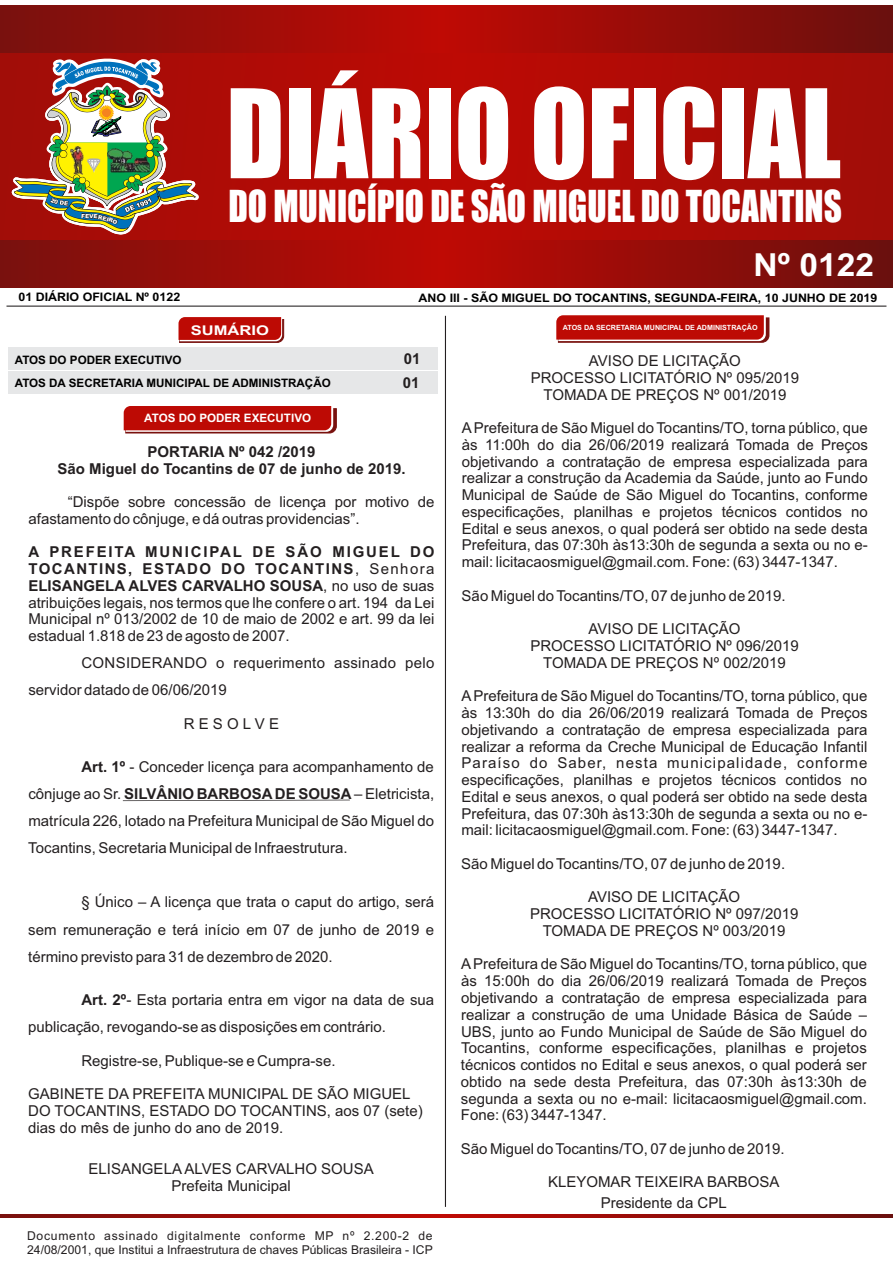
<style>
.page{position:relative;width:893px;height:1263px;background:#fff}
.page>*{position:absolute;margin:0;border:0;box-sizing:border-box;transform-origin:0 0}
.t1{font:113.7px "Impact";color:#fff;scale:.92 1}
.t2{font:40.65px "Impact";color:#fff;scale:.87 1}
.t3{font:700 31.8px "Arial";color:#fff;scale:1.06 1}
.t4{font:15px/16.8px "Arial";color:#231f20;text-align:justify}
.t5{font:15px/27px "Arial";letter-spacing:.02em;color:#231f20}
.t6{font:700 15px/16.8px "Arial";color:#231f20;text-align:center}
.t7{font:700 13.35px "Arial";color:#fff;scale:1.24 1}
.t8{font:12.15px/13.6px "Arial";color:#231f20}
.t9{font:700 11.7px "Arial";color:#000;scale:1.06 1}
.t10{font:700 11.55px "Arial";color:#000}
.t11{font:700 11.55px "Arial";color:#fff}
.t12{font:700 7.2px "Arial";color:#fff}
.s1{font-weight:700}
</style>
<div class="page">
<div style="left:0;top:49px;width:893px;height:195px;background:linear-gradient(to right,#af0c06,#af0c06)"></div>
<svg style="left:302px;top:6px;width:591px;height:47px;background:#9b0c08"></svg>
<svg style="left:0;top:240px;width:893px;height:47px;background:#970d09"></svg>
<svg style="left:0;top:1214px;width:893px;height:3px;background:#970d09"></svg>
<hr style="left:445px;top:316px;width:1px;height:891px;background:#231f20">
<hr style="left:6px;top:306px;width:880px;height:1px;background:#231f20">
<svg style="left:179px;top:317px;width:105px;height:26px;background:#bc1c17"></svg>
<svg style="left:123px;top:800px;width:227px;height:1px"></svg>
<div style="left:8px;top:347px;width:429px;height:23px;background:#e6e7e8"></div>
<svg style="left:124px;top:406px;width:213px;height:27px;background:#bd1b15"></svg>
<div style="left:8px;top:371px;width:429px;height:23px;background:#e6e7e8"></div>
<svg style="left:556px;top:315px;width:213px;height:28px;background:#bd1e19"></svg>
<svg style="left:0;top:5px;width:302px;height:233px;background:#a23a2b"></svg>
<h1 class="t1" style="left:226px;top:88px;width:670px">DIÁRIO OFICIAL</h1>
<h2 class="t2" style="left:228px;top:190px;width:707px">DO MUNICÍPIO DE SÃO MIGUEL DO TOCANTINS</h2>
<h3 class="t3" style="left:753px;top:253px;width:115px">Nº 0122</h3>
<p class="t9" style="left:18px;top:293px;width:154px">01 DIÁRIO OFICIAL Nº 0122</p>
<p class="t9" style="left:419px;top:293px;width:434px">ANO III - SÃO MIGUEL DO TOCANTINS, SEGUNDA-FEIRA, 10 JUNHO DE 2019</p>
<p class="t7" style="left:191px;top:325px;width:65px">SUMÁRIO</p>
<p class="t10" style="left:15px;top:356px;width:168px">ATOS DO PODER EXECUTIVO</p>
<p class="t6" style="left:404px;top:352px;width:18px">01</p>
<p class="t10" style="left:15px;top:378px;width:317px">ATOS DA SECRETARIA MUNICIPAL DE ADMINISTRAÇÃO</p>
<p class="t11" style="left:144px;top:414px;width:168px">ATOS DO PODER EXECUTIVO</p>
<p class="t6" style="left:403px;top:375px;width:18px">01</p>
<p class="t6" style="left:57px;top:444px;width:350px">PORTARIA Nº 042 /2019<br>São Miguel do Tocantins de 07 de junho de 2019.</p>
<p class="t4" style="left:29px;top:495px;width:407px;text-indent:39px">“Dispõe sobre concessão de licença por motivo de afastamento do cônjuge, e dá outras providencias”.</p>
<p class="t4" style="left:28px;top:545px;width:408px"><span class="s1">A PREFEITA MUNICIPAL DE SÃO MIGUEL DO TOCANTINS, ESTADO DO TOCANTINS</span>, Senhora <span class="s1">ELISANGELA ALVES CARVALHO SOUSA</span>, no uso de suas atribuições legais, nos termos que lhe confere o art. 194 da Lei Municipal nº 013/2002 de 10 de maio de 2002 e art. 99 da lei estadual 1.818 de 23 de agosto de 2007.</p>
<p class="t5" style="left:28px;top:651px;width:407px;text-indent:53px">CONSIDERANDO o requerimento assinado pelo servidor datado de 06/06/2019</p>
<p class="t4" style="left:184px;top:716px;width:97px">R E S O L V E</p>
<p class="t4" style="left:28px;top:755px;width:407px;line-height:27px;text-indent:53px"><span class="s1">Art. 1º</span> - Conceder licença para acompanhamento de cônjuge ao Sr. <span class="s1">SILVÂNIO BARBOSA DE SOUSA</span> – Eletricista, matrícula 226, lotado na Prefeitura Municipal de São Miguel do Tocantins, Secretaria Municipal de Infraestrutura.</p>
<p class="t4" style="left:28px;top:890px;width:407px;line-height:27px;text-indent:53px">§ Único – A licença que trata o caput do artigo, será sem remuneração e terá início em 07 de junho de 2019 e término previsto para 31 de dezembro de 2020.</p>
<p class="t4" style="left:28px;top:988px;width:407px;line-height:27px;text-indent:53px"><span class="s1">Art. 2º</span>- Esta portaria entra em vigor na data de sua publicação, revogando-se as disposições em contrário.</p>
<p class="t4" style="left:81px;top:1053px;width:256px">Registre-se, Publique-se e Cumpra-se.</p>
<p class="t4" style="left:28px;top:1087px;width:396px;text-align:left">GABINETE DA PREFEITA MUNICIPAL DE SÃO MIGUEL<br>DO TOCANTINS, ESTADO DO TOCANTINS, aos 07 (sete) dias do mês de junho do ano de 2019.</p>
<p class="t4" style="left:89px;top:1162px;width:287px;text-align:center">ELISANGELA ALVES CARVALHO SOUSA<br>Prefeita Municipal</p>
<p class="t8" style="left:27px;top:1230px;width:407px">Documento assinado digitalmente conforme MP nº 2.200-2 de<br>24/08/2001, que Institui a Infraestrutura de chaves Públicas Brasileira - ICP</p>
<p class="t12" style="left:563px;top:325px;width:196px">ATOS DA SECRETARIA MUNICIPAL DE ADMINISTRAÇÃO</p>
<p class="t4" style="left:589px;top:354px;width:153px">AVISO DE LICITAÇÃO</p>
<p class="t4" style="left:531px;top:371px;width:270px">PROCESSO LICITATÓRIO Nº 095/2019</p>
<p class="t4" style="left:544px;top:387px;width:244px">TOMADA DE PREÇOS Nº 001/2019</p>
<p class="t4" style="left:462px;top:421px;width:408px">APrefeitura de São Miguel do Tocantins/TO, torna público, que às 11:00h do dia 26/06/2019 realizará Tomada de Preços objetivando a contratação de empresa especializada para realizar a construção da Academia da Saúde, junto ao Fundo Municipal de Saúde de São Miguel do Tocantins, conforme especificações, planilhas e projetos técnicos contidos no Edital e seus anexos, o qual poderá ser obtido na sede desta Prefeitura, das 07:30h às13:30h de segunda a sexta ou no e&shy;mail: licitacaosmiguel@gmail.com. Fone: (63) 3447-1347.</p>
<p class="t4" style="left:462px;top:588px;width:325px">São Miguel do Tocantins/TO, 07 de junho de 2019.</p>
<p class="t4" style="left:530px;top:639px;width:270px">PROCESSO LICITATÓRIO Nº 096/2019</p>
<p class="t4" style="left:589px;top:622px;width:153px">AVISO DE LICITAÇÃO</p>
<p class="t4" style="left:543px;top:655px;width:244px">TOMADA DE PREÇOS Nº 002/2019</p>
<p class="t4" style="left:461px;top:689px;width:408px">APrefeitura de São Miguel do Tocantins/TO, torna público, que às 13:30h do dia 26/06/2019 realizará Tomada de Preços objetivando a contratação de empresa especializada para realizar a reforma da Creche Municipal de Educação Infantil Paraíso do Saber, nesta municipalidade, conforme especificações, planilhas e projetos técnicos contidos no Edital e seus anexos, o qual poderá ser obtido na sede desta Prefeitura, das 07:30h às13:30h de segunda a sexta ou no e&shy;mail: licitacaosmiguel@gmail.com. Fone: (63) 3447-1347.</p>
<p class="t4" style="left:461px;top:856px;width:325px">São Miguel do Tocantins/TO, 07 de junho de 2019.</p>
<p class="t4" style="left:530px;top:890px;width:270px;text-align:center">AVISO DE LICITAÇÃO<br>PROCESSO LICITATÓRIO Nº 097/2019</p>
<p class="t4" style="left:461px;top:957px;width:408px">APrefeitura de São Miguel do Tocantins/TO, torna público, que às 15:00h do dia 26/06/2019 realizará Tomada de Preços objetivando a contratação de empresa especializada para realizar a construção de uma Unidade Básica de Saúde – UBS, junto ao Fundo Municipal de Saúde de São Miguel do Tocantins, conforme especificações, planilhas e projetos técnicos contidos no Edital e seus anexos, o qual poderá ser obtido na sede desta Prefeitura, das 07:30h às13:30h de segunda a sexta ou no e-mail: licitacaosmiguel@gmail.com.<br>Fone: (63) 3447-1347.</p>
<p class="t4" style="left:461px;top:1141px;width:325px">São Miguel do Tocantins/TO, 07 de junho de 2019.</p>
<p class="t4" style="left:548px;top:1173px;width:233px;line-height:20.1px;text-align:center">KLEYOMAR TEIXEIRA BARBOSA<br>Presidente da CPL</p>
<p class="t4" style="left:543px;top:924px;width:244px">TOMADA DE PREÇOS Nº 003/2019</p>
</div>
